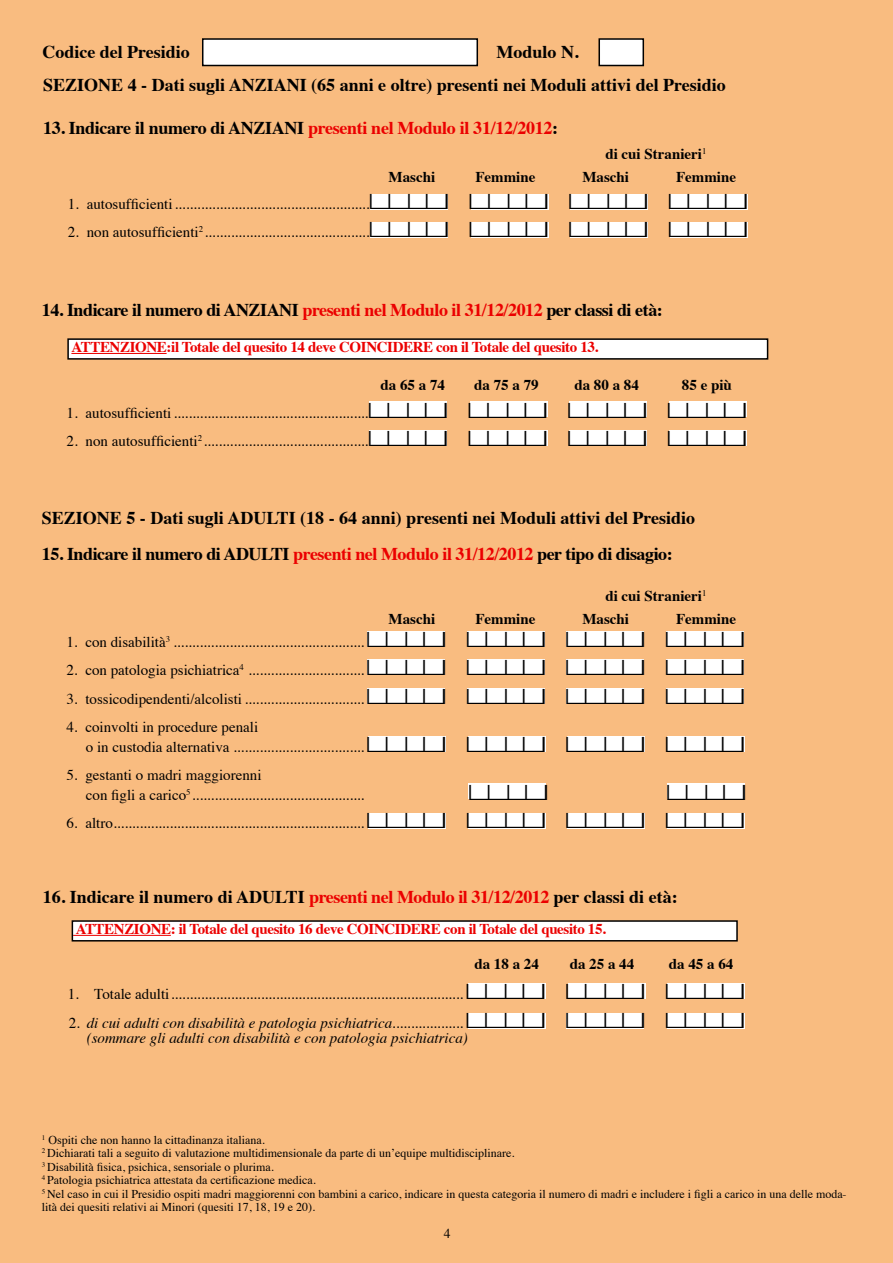
<style>
.page{position:relative;width:893px;height:1263px;background:#f9bc80}
.page>*{position:absolute;margin:0;border:0;box-sizing:border-box;transform-origin:0 0}
.t1{font:18.9px/28.5px "Istat Nuovoregular";color:#000;scale:1.43 1}
.t2{font:700 18px "Times";color:#000}
.t3{font:700 18px "Times";letter-spacing:-.02em;color:#000}
.t4{font:15px/28.5px "Times";color:#000}
.t5{font:700 15px "Times";letter-spacing:-.025em;color:#eb0000}
.t6{font:700 15px "Times";color:#000}
.t7{font:italic 15px "Times";color:#000}
.t8{font:13.5px "Times";color:#000}
.t9{font:12px/13.5px "Times";color:#000}
.t10{font:8.7px "Times";color:#000}
.s1{color:#eb0000}
.s2{font-family:"Istat Nuovoregular";font-size:18.9px}
.s3{font-family:"Times";font-size:15px}
.s4{font-style:normal}
</style>
<div class="page">
<div style="left:599px;top:39px;width:44px;height:26px;background:#fff"></div>
<div style="left:598px;top:38px;width:46px;height:28px;border:2px solid #000"></div>
<div style="left:203px;top:39px;width:274px;height:26px;background:#fff"></div>
<div style="left:202px;top:38px;width:276px;height:28px;border:2px solid #000"></div>
<div style="left:371px;top:194px;width:77px;height:15px;background:#fff"></div>
<div style="left:370px;top:402px;width:77px;height:15px;background:#fff"></div>
<div style="left:371px;top:222px;width:77px;height:16px;background:#fff"></div>
<div style="left:370px;top:430px;width:77px;height:15px;background:#fff"></div>
<div style="left:471px;top:194px;width:77px;height:15px;background:#fff"></div>
<div style="left:470px;top:402px;width:77px;height:15px;background:#fff"></div>
<div style="left:471px;top:222px;width:77px;height:16px;background:#fff"></div>
<div style="left:470px;top:430px;width:77px;height:15px;background:#fff"></div>
<div style="left:570px;top:194px;width:77px;height:15px;background:#fff"></div>
<div style="left:569px;top:402px;width:77px;height:15px;background:#fff"></div>
<div style="left:670px;top:194px;width:77px;height:15px;background:#fff"></div>
<div style="left:669px;top:402px;width:77px;height:15px;background:#fff"></div>
<div style="left:570px;top:222px;width:77px;height:16px;background:#fff"></div>
<div style="left:569px;top:430px;width:77px;height:15px;background:#fff"></div>
<div style="left:670px;top:222px;width:77px;height:16px;background:#fff"></div>
<div style="left:669px;top:430px;width:77px;height:15px;background:#fff"></div>
<div style="left:68px;top:339px;width:700px;height:20px;background:#fff"></div>
<hr style="left:71px;top:353px;width:96px;height:1px;background:#eb0000">
<div style="left:67px;top:338px;width:701px;height:22px;border:2px solid #000"></div>
<div style="left:367px;top:631px;width:78px;height:16px;background:#fff"></div>
<div style="left:367px;top:660px;width:78px;height:15px;background:#fff"></div>
<div style="left:367px;top:688px;width:78px;height:15px;background:#fff"></div>
<div style="left:368px;top:736px;width:78px;height:16px;background:#fff"></div>
<div style="left:368px;top:813px;width:78px;height:16px;background:#fff"></div>
<div style="left:467px;top:631px;width:78px;height:16px;background:#fff"></div>
<div style="left:467px;top:660px;width:78px;height:15px;background:#fff"></div>
<div style="left:467px;top:688px;width:78px;height:15px;background:#fff"></div>
<div style="left:468px;top:736px;width:78px;height:16px;background:#fff"></div>
<div style="left:468px;top:784px;width:78px;height:15px;background:#fff"></div>
<div style="left:468px;top:813px;width:78px;height:16px;background:#fff"></div>
<div style="left:566px;top:631px;width:78px;height:16px;background:#fff"></div>
<div style="left:667px;top:631px;width:77px;height:16px;background:#fff"></div>
<div style="left:566px;top:660px;width:78px;height:15px;background:#fff"></div>
<div style="left:667px;top:660px;width:77px;height:15px;background:#fff"></div>
<div style="left:566px;top:688px;width:78px;height:15px;background:#fff"></div>
<div style="left:667px;top:688px;width:77px;height:15px;background:#fff"></div>
<div style="left:568px;top:736px;width:77px;height:16px;background:#fff"></div>
<div style="left:668px;top:736px;width:77px;height:16px;background:#fff"></div>
<div style="left:568px;top:813px;width:77px;height:16px;background:#fff"></div>
<div style="left:668px;top:784px;width:77px;height:15px;background:#fff"></div>
<div style="left:668px;top:813px;width:77px;height:16px;background:#fff"></div>
<div style="left:468px;top:984px;width:78px;height:15px;background:#fff"></div>
<div style="left:468px;top:1013px;width:78px;height:15px;background:#fff"></div>
<div style="left:568px;top:984px;width:78px;height:15px;background:#fff"></div>
<div style="left:566px;top:1013px;width:78px;height:15px;background:#fff"></div>
<div style="left:668px;top:984px;width:77px;height:15px;background:#fff"></div>
<div style="left:668px;top:1013px;width:77px;height:15px;background:#fff"></div>
<div style="left:72px;top:921px;width:665px;height:20px;background:#fff"></div>
<hr style="left:73px;top:935px;width:98px;height:1px;background:#eb0000">
<div style="left:72px;top:920px;width:666px;height:21px;border:2px solid #000"></div>
<p class="t2" style="left:43px;top:34px;width:149px">Codice del Presidio</p>
<p class="t3" style="left:497px;top:34px;width:84px">Modulo N.</p>
<p class="t2" style="left:43px;top:67px;width:684px">SEZIONE 4 - Dati sugli ANZIANI (65 anni e oltre) presenti nei Moduli attivi del Presidio</p>
<p class="t3" style="left:43px;top:111px;width:516px">13. Indicare il numero di ANZIANI <span class="s1">presenti nel Modulo il 31/12/2012</span>:</p>
<p class="t6" style="left:605px;top:140px;width:103px">di cui Stranieri<sup>1</sup></p>
<p class="t6" style="left:388px;top:163px;width:48px">Maschi</p>
<p class="t6" style="left:475px;top:163px;width:61px">Femmine</p>
<p class="t6" style="left:582px;top:163px;width:48px">Maschi</p>
<p class="t6" style="left:676px;top:163px;width:61px">Femmine</p>
<p class="t4" style="left:68px;top:188px;width:13px">1.<br>2.</p>
<p class="t4" style="left:87px;top:188px;width:284px">autosufficienti.................................................... non autosufficienti<sup>2</sup> ............................................</p>
<p class="t1" style="left:370px;top:190px;width:280px">dddd dddd</p>
<p class="t3" style="left:42px;top:293px;width:622px">14. Indicare il numero di ANZIANI <span class="s1">presenti nel Modulo il 31/12/2012</span> per classi di età:</p>
<p class="t5" style="left:71px;top:333px;width:20px">Attenzione</p>
<p class="t5" style="left:167px;top:333px;width:433px">:il Totale del quesito 14 deve COINCIDERE con il Totale del quesito 13.</p>
<p class="t6" style="left:380px;top:371px;width:66px">da 65 a 74</p>
<p class="t6" style="left:474px;top:371px;width:66px">da 75 a 79</p>
<p class="t6" style="left:574px;top:371px;width:66px">da 80 a 84</p>
<p class="t6" style="left:682px;top:371px;width:52px">85 e più</p>
<p class="t4" style="left:67px;top:397px;width:13px">1.<br>2.</p>
<p class="t4" style="left:86px;top:397px;width:284px">autosufficienti.................................................... non autosufficienti<sup>2</sup> ............................................</p>
<p class="t1" style="left:369px;top:399px;width:280px">dddd dddd</p>
<p class="t2" style="left:42px;top:500px;width:655px">SEZIONE 5 - Dati sugli ADULTI (18 - 64 anni) presenti nei Moduli attivi del Presidio</p>
<p class="t3" style="left:42px;top:537px;width:632px">15. Indicare il numero di ADULTI <span class="s1">presenti nel Modulo il 31/12/2012</span> per tipo di disagio:</p>
<p class="t6" style="left:605px;top:581px;width:103px">di cui Stranieri<sup>1</sup></p>
<p class="t6" style="left:388px;top:604px;width:48px">Maschi</p>
<p class="t6" style="left:475px;top:604px;width:61px">Femmine</p>
<p class="t6" style="left:582px;top:604px;width:48px">Maschi</p>
<p class="t6" style="left:676px;top:604px;width:61px">Femmine</p>
<p class="t1" style="left:367px;top:628px;width:280px;text-align:justify">dddd dddd dddd</p>
<p class="t4" style="left:66px;top:626px;width:299px">1. con disabilità<sup>3</sup> ...................................................<br>2.<br>3.<br>4.</p>
<p class="t10" style="left:239px;top:659px;width:6px">4</p>
<p class="t4" style="left:85px;top:655px;width:280px">con patologia psichiatrica tossicodipendenti/alcolisti................................ coinvolti in procedure penali</p>
<p class="t4" style="left:248px;top:655px;width:118px">...............................</p>
<p class="t4" style="left:86px;top:731px;width:682px">o in custodia alternativa ................................... <span class="s2">dddd</span></p>
<p class="t4" style="left:86px;top:779px;width:280px">con figli a carico<sup>5</sup>..............................................</p>
<p class="t4" style="left:66px;top:808px;width:299px">6. altro...................................................................</p>
<p class="t1" style="left:367px;top:809px;width:280px">dddd</p>
<p class="t4" style="left:66px;top:760px;width:197px">5. gestanti o madri maggiorenni</p>
<p class="t1" style="left:469px;top:781px;width:71px">d</p>
<p class="t1" style="left:667px;top:781px;width:71px">d</p>
<p class="t2" style="left:43px;top:880px;width:636px">16. Indicare il numero di ADULTI <span class="s1">presenti nel Modulo il 31/12/2012</span> per classi di età:</p>
<p class="t5" style="left:76px;top:915px;width:20px">Attenzione</p>
<p class="t5" style="left:171px;top:915px;width:437px">: il Totale del quesito 16 deve COINCIDERE con il Totale del quesito 15.</p>
<p class="t6" style="left:474px;top:950px;width:66px">da 18 a 24</p>
<p class="t6" style="left:570px;top:950px;width:66px">da 25 a 44</p>
<p class="t6" style="left:669px;top:950px;width:66px">da 45 a 64</p>
<p class="t4" style="left:94px;top:978px;width:363px">Totale adulti............................................................................</p>
<p class="t1" style="left:456px;top:980px;width:218px;text-align:center"><span class="s3">..</span> ddd ddd</p>
<p class="t4" style="left:68px;top:978px;width:14px">1.<br>2.</p>
<p class="t7" style="left:87px;top:1009px;width:378px">di cui adulti con disabilità e patologia psichiatrica<span class="s4">...................</span></p>
<p class="t7" style="left:87px;top:1024px;width:383px">(sommare gli adulti con disabilità e con patologia psichiatrica)</p>
<p class="t9" style="left:42px;top:1132px;width:806px"><sup>1</sup> Ospiti che non hanno la cittadinanza italiana.<br><sup>2</sup> Dichiarati tali a seguito di valutazione multidimensionale da parte di un’equipe multidisciplinare.<br><sup>3</sup> Disabilità fisica, psichica, sensoriale o plurima.<br><sup>4</sup> Patologia psichiatrica attestata da certificazione medica.<br><sup>5</sup> Nel caso in cui il Presidio ospiti madri maggiorenni con bambini a carico, indicare in questa categoria il numero di madri e includere i figli a carico in una delle moda&shy;lità dei quesiti relativi ai Minori (quesiti 17, 18, 19 e 20).</p>
<p class="t8" style="left:444px;top:1221px;width:8px">4</p>
</div>
